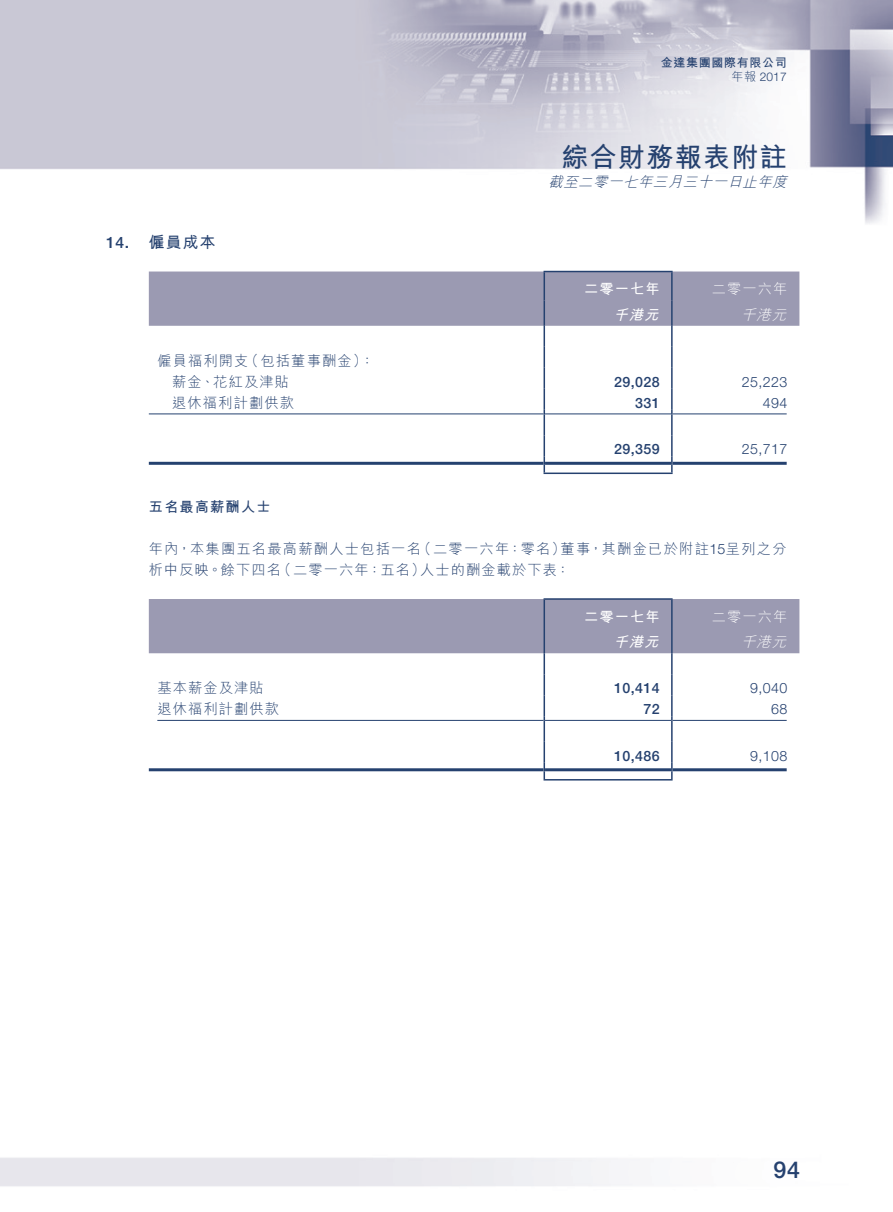
<style>
.page{position:relative;width:893px;height:1212px;background:#fff}
.page>*{position:absolute;margin:0;border:0;box-sizing:border-box;transform-origin:0 0}
.t1{font:700 27px "M Hei HK";letter-spacing:.05em;color:#25416f}
.t2{font:500 23.25px "Helvetica Neue LT Std";color:#25416f}
.Heading_1{font:700 15.75px "M Hei HK";color:#25416f}
.Heading_1-2{font:500 15.75px "Helvetica Neue LT Std";color:#25416f}
.Body_Text{font:300 14.25px/21px "M Hei HK";letter-spacing:.08em;color:#25416f}
.Body_Text-2{font:500 14.25px "Helvetica Neue LT Std";letter-spacing:.03em;color:#25416f}
.Body_Text-3{font:300 14.25px "Helvetica Neue LT Std";letter-spacing:.03em;color:#25416f}
.t3{font:italic 300 14.25px "M Hei HK";color:#25416f}
.Body_Text-4{font:300 14.25px "M Hei HK";letter-spacing:.08em;color:#fff}
.Body_Text-5{font:700 14.25px "M Hei HK";letter-spacing:.08em;color:#fff}
.Heading_2{font:700 14.25px "M Hei HK";letter-spacing:.08em;color:#25416f}
.Body_Text-6{font:italic 300 14.25px "M Hei HK";color:#fff}
.Body_Text-7{font:italic 700 14.25px "M Hei HK";color:#fff}
.t4{font:700 12px "M Hei HK";letter-spacing:.055em;color:#25416f}
.t5{font:300 12px "Helvetica Neue LT Std";color:#25416f}
.s1{font-family:"M Hei HK"}
.s2{font-family:"Helvetica Neue LT Std"}
</style>
<div class="page">
<img style="left:1px;top:0;width:892px;height:1186px">
<img style="left:0;top:0;width:1px;height:1212px">
<hr style="left:544px;top:472px;width:129px;height:2px;background:#25416f">
<svg style="left:149px;top:271px;width:650px;height:201px"></svg>
<hr style="left:149px;top:413px;width:395px;height:1px;background:#25416f">
<hr style="left:545px;top:413px;width:126px;height:1px;background:#25416f">
<hr style="left:673px;top:413px;width:114px;height:1px;background:#25416f">
<hr style="left:149px;top:462px;width:395px;height:3px;background:#25416f">
<hr style="left:545px;top:462px;width:126px;height:3px;background:#25416f">
<hr style="left:673px;top:462px;width:114px;height:3px;background:#25416f">
<hr style="left:544px;top:598px;width:129px;height:2px;background:#25416f">
<hr style="left:544px;top:779px;width:129px;height:1px;background:#25416f">
<svg style="left:149px;top:599px;width:650px;height:180px"></svg>
<hr style="left:157px;top:720px;width:387px;height:1px;background:#25416f">
<hr style="left:545px;top:720px;width:126px;height:1px;background:#25416f">
<hr style="left:673px;top:720px;width:114px;height:1px;background:#25416f">
<hr style="left:149px;top:768px;width:395px;height:3px;background:#25416f">
<hr style="left:545px;top:768px;width:126px;height:3px;background:#25416f">
<hr style="left:673px;top:768px;width:114px;height:3px;background:#25416f">
<p class="t4" style="left:661px;top:54px;width:127px">金達集團國際有限公司</p>
<p class="t5" style="left:731px;top:70px;width:57px"><span class="s1">年報</span> 2017</p>
<p class="Heading_1-2" style="left:106px;top:233px;width:24px">14.</p>
<p class="Heading_1" style="left:149px;top:231px;width:68px">僱員成本</p>
<p class="Body_Text" style="left:245px;top:350px;width:132px">（包括董事酬金 ：(</p>
<p class="Body_Text" style="left:157px;top:350px;width:93px">僱員福利開支</p>
<p class="Body_Text" style="left:172px;top:371px;width:118px">薪金、花紅及津貼</p>
<p class="Body_Text" style="left:172px;top:392px;width:123px">退休福利計劃供款</p>
<p class="Heading_2" style="left:149px;top:497px;width:123px">五名最高薪酬人士</p>
<h1 class="t1" style="left:562px;top:138px;width:227px">綜合財務報表附註</h1>
<p class="t3" style="left:548px;top:174px;width:244px">截至二零一七年三月三十一日止年度</p>
<p class="Body_Text-5" style="left:584px;top:279px;width:77px">二零一七年</p>
<p class="Body_Text-4" style="left:712px;top:282px;width:77px">二零一六年</p>
<p class="Body_Text-7" style="left:613px;top:304px;width:51px">千港元</p>
<p class="Body_Text-6" style="left:741px;top:307px;width:50px">千港元</p>
<p class="Body_Text-2" style="left:614px;top:373px;width:47px">29,028</p>
<p class="Body_Text-3" style="left:742px;top:373px;width:47px">25,223</p>
<p class="Body_Text-2" style="left:635px;top:394px;width:26px">331</p>
<p class="Body_Text-3" style="left:763px;top:394px;width:26px">494</p>
<p class="Body_Text-2" style="left:614px;top:441px;width:47px">29,359</p>
<p class="Body_Text-3" style="left:742px;top:441px;width:47px">25,717</p>
<p class="Body_Text" style="left:420px;top:538px;width:152px;text-indent:-271px">年內，本集團五名最高薪酬人士包括一名<br>人士的酬金載於下表：</p>
<p class="Body_Text" style="left:417px;top:538px;width:150px">（二零一六年：零名）</p>
<p class="Body_Text" style="left:561px;top:538px;width:228px">董事，其酬金已於附註<span class="s2">15</span>呈列之分</p>
<p class="Body_Text" style="left:277px;top:559px;width:150px">（二零一六年：五名）</p>
<p class="Body_Text" style="left:149px;top:559px;width:134px">析中反映。餘下四名</p>
<p class="Body_Text" style="left:157px;top:677px;width:108px">基本薪金及津貼</p>
<p class="Body_Text" style="left:157px;top:698px;width:123px">退休福利計劃供款</p>
<p class="Body_Text-5" style="left:584px;top:606px;width:77px">二零一七年</p>
<p class="Body_Text-4" style="left:712px;top:609px;width:77px">二零一六年</p>
<p class="Body_Text-7" style="left:613px;top:632px;width:51px">千港元</p>
<p class="Body_Text-6" style="left:741px;top:635px;width:50px">千港元</p>
<p class="Body_Text-2" style="left:614px;top:680px;width:47px">10,414</p>
<p class="Body_Text-3" style="left:750px;top:680px;width:39px">9,040</p>
<p class="Body_Text-2" style="left:644px;top:701px;width:18px">72</p>
<p class="Body_Text-3" style="left:771px;top:701px;width:18px">68</p>
<p class="Body_Text-2" style="left:614px;top:747px;width:47px">10,486</p>
<p class="Body_Text-3" style="left:750px;top:747px;width:39px">9,108</p>
<h2 class="t2" style="left:773px;top:1156px;width:28px">94</h2>
</div>
